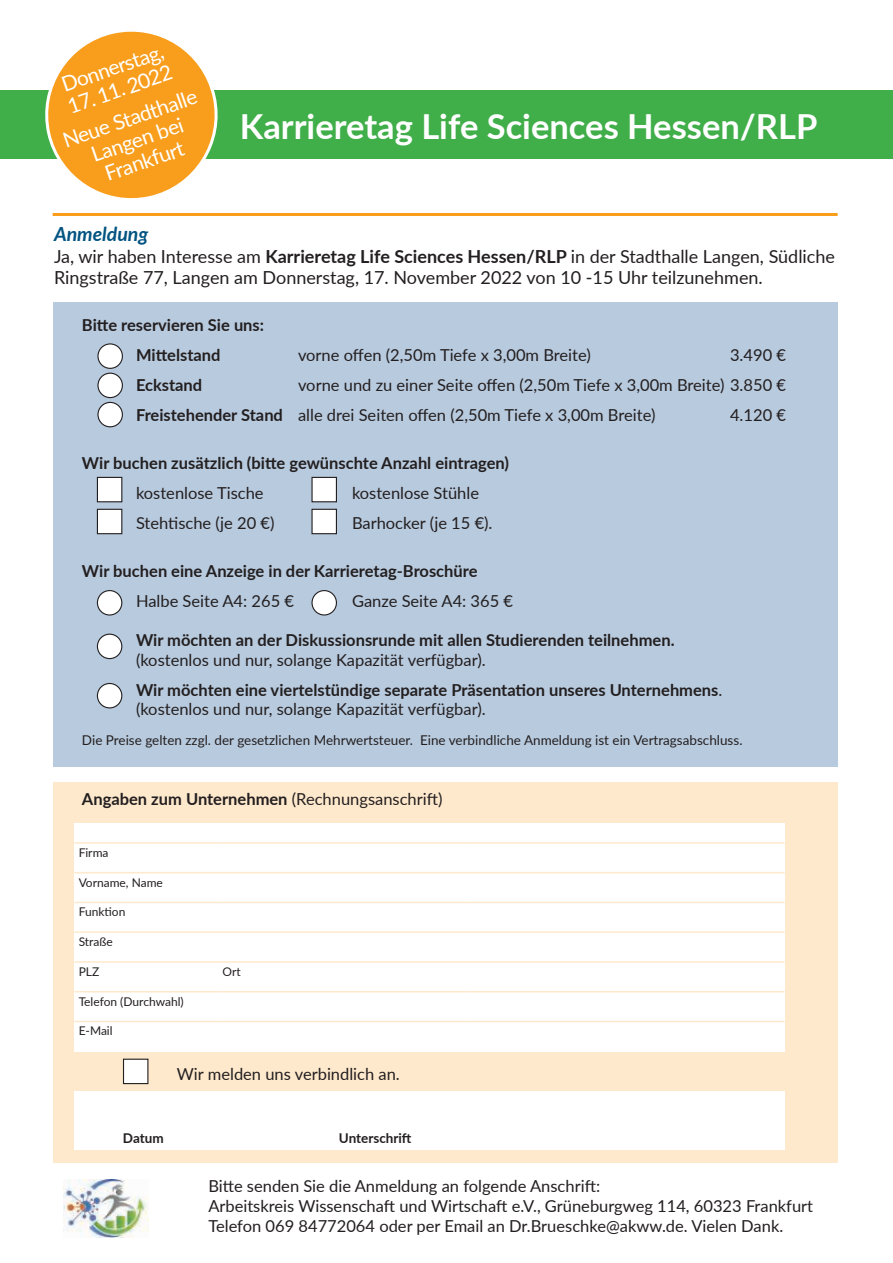
<style>
.page{position:relative;width:893px;height:1263px;background:#fff}
.page>*{position:absolute;margin:0;border:0;box-sizing:border-box;transform-origin:0 0}
.t1{font:700 34.5px "Lato";color:#fff}
.t2{font:21px/31px "Lato";color:#fff;text-align:center}
.t3{font:italic 700 19.5px "Lato";color:#005381}
.t4{font:18px/21.6px "Lato";color:#231f20}
.t5{font:16.5px/19.8px "Lato";color:#231f20}
.t6{font:700 16.5px/30px "Lato";color:#231f20}
.t7{font:13.5px "Lato";color:#231f20}
.t8{font:700 13.5px "Lato";color:#231f20}
.t9{font:12px "Lato";color:#231f20}
.s1{font-weight:700}
.s2{font-weight:400}
</style>
<div class="page">
<div style="left:53px;top:302px;width:785px;height:464px;background:#b8cade"></div>
<div style="left:53px;top:782px;width:785px;height:381px;background:#fee9cc"></div>
<div style="left:74px;top:823px;width:710px;height:327px;background:#fff"></div>
<div style="left:63px;top:1052px;width:741px;height:39px;background:#fee9cc"></div>
<hr style="left:74px;top:872px;width:144px;height:1px;background:#fee9cc">
<hr style="left:218px;top:872px;width:250px;height:1px;background:#fee9cc">
<hr style="left:468px;top:872px;width:316px;height:1px;background:#fee9cc">
<hr style="left:74px;top:931px;width:144px;height:2px;background:#fee9cc">
<hr style="left:218px;top:931px;width:250px;height:2px;background:#fee9cc">
<hr style="left:468px;top:931px;width:316px;height:2px;background:#fee9cc">
<hr style="left:74px;top:991px;width:144px;height:1px;background:#fee9cc">
<hr style="left:218px;top:991px;width:250px;height:1px;background:#fee9cc">
<hr style="left:468px;top:991px;width:316px;height:1px;background:#fee9cc">
<hr style="left:74px;top:902px;width:144px;height:1px;background:#fee9cc">
<hr style="left:218px;top:902px;width:250px;height:1px;background:#fee9cc">
<hr style="left:468px;top:902px;width:316px;height:1px;background:#fee9cc">
<hr style="left:74px;top:961px;width:144px;height:2px;background:#fee9cc">
<hr style="left:218px;top:961px;width:250px;height:2px;background:#fee9cc">
<hr style="left:468px;top:961px;width:316px;height:2px;background:#fee9cc">
<hr style="left:74px;top:1021px;width:144px;height:1px;background:#fee9cc">
<hr style="left:218px;top:1021px;width:250px;height:1px;background:#fee9cc">
<hr style="left:468px;top:1021px;width:316px;height:1px;background:#fee9cc">
<hr style="left:74px;top:842px;width:144px;height:2px;background:#fee9cc">
<hr style="left:218px;top:842px;width:250px;height:2px;background:#fee9cc">
<hr style="left:468px;top:842px;width:316px;height:2px;background:#fee9cc">
<img style="left:64px;top:1179px;width:84px;height:58px">
<div style="left:0;top:90px;width:893px;height:69px;background:#40ae49"></div>
<svg style="left:45px;top:31px;width:173px;height:168px"></svg>
<hr style="left:53px;top:213px;width:785px;height:3px;background:#f89e1c">
<div style="left:98px;top:344px;width:24px;height:24px;background:#fff;border-radius:50%"></div>
<div style="left:97px;top:343px;width:26px;height:26px;border:1px solid #231f20;border-radius:50%"></div>
<div style="left:98px;top:373px;width:24px;height:25px;background:#fff;border-radius:50%"></div>
<div style="left:97px;top:373px;width:26px;height:25px;border:1px solid #231f20;border-radius:50%"></div>
<div style="left:98px;top:402px;width:24px;height:25px;background:#fff;border-radius:50%"></div>
<div style="left:97px;top:402px;width:26px;height:25px;border:1px solid #231f20;border-radius:50%"></div>
<div style="left:97px;top:477px;width:25px;height:25px;background:#fff"></div>
<div style="left:97px;top:477px;width:25px;height:25px;border:1px solid #231f20"></div>
<div style="left:97px;top:509px;width:25px;height:25px;background:#fff"></div>
<div style="left:97px;top:509px;width:25px;height:25px;border:1px solid #231f20"></div>
<div style="left:312px;top:477px;width:24px;height:25px;background:#fff"></div>
<div style="left:311px;top:477px;width:26px;height:25px;border:1px solid #231f20"></div>
<div style="left:312px;top:509px;width:24px;height:25px;background:#fff"></div>
<div style="left:311px;top:509px;width:26px;height:25px;border:1px solid #231f20"></div>
<div style="left:97px;top:591px;width:25px;height:24px;background:#fff;border-radius:50%"></div>
<div style="left:97px;top:590px;width:25px;height:25px;border:1px solid #231f20;border-radius:50%"></div>
<div style="left:312px;top:591px;width:24px;height:24px;background:#fff;border-radius:50%"></div>
<div style="left:311px;top:590px;width:26px;height:25px;border:1px solid #231f20;border-radius:50%"></div>
<div style="left:97px;top:634px;width:25px;height:24px;background:#fff;border-radius:50%"></div>
<div style="left:97px;top:634px;width:25px;height:25px;border:1px solid #231f20;border-radius:50%"></div>
<div style="left:97px;top:683px;width:25px;height:25px;background:#fff;border-radius:50%"></div>
<div style="left:97px;top:683px;width:25px;height:25px;border:1px solid #231f20;border-radius:50%"></div>
<div style="left:124px;top:1059px;width:24px;height:24px;background:#fff"></div>
<div style="left:123px;top:1059px;width:25px;height:25px;border:1px solid #231f20"></div>
<p class="t2" style="left:58px;top:72px;width:108px;rotate:-19deg">Donnerstag,</p>
<p class="t2" style="left:49px;top:99px;width:142px;rotate:-19deg">17. 11. 2022<br>Neue Stadthalle</p>
<p class="t2" style="left:89px;top:146px;width:97px;line-height:22.5px;rotate:-19deg">Langen bei<br>Frankfurt</p>
<h1 class="t1" style="left:240px;top:113px;width:579px">Karrieretag Life Sciences Hessen/RLP</h1>
<p class="t3" style="left:54px;top:227px;width:96px">Anmeldung</p>
<p class="t4" style="left:54px;top:245px;width:783px">Ja, wir haben Interesse am <span class="s1">Karrieretag Life Sciences Hessen/RLP</span> in der Stadthalle Langen, Südliche<br>Ringstraße 77, Langen am Donnerstag, 17. November 2022 von 10 -15 Uhr teilzunehmen.</p>
<p class="t6" style="left:136px;top:309px;width:130px;text-indent:-54px">Bitte reservieren Sie uns:<br>Mittelstand</p>
<p class="t5" style="left:298px;top:345px;width:294px">vorne offen (2,50m Tiefe x 3,00m Breite)</p>
<p class="t5" style="left:730px;top:345px;width:57px">3.490 €</p>
<p class="t5" style="left:136px;top:369px;width:651px;line-height:30px;text-indent:162px">vorne und zu einer Seite offen (2,50m Tiefe x 3,00m Breite) 3.850 €<br><span class="s1">Freistehender Stand</span> alle drei Seiten offen (2,50m Tiefe x 3,00m Breite)</p>
<p class="t6" style="left:136px;top:369px;width:68px">Eckstand</p>
<p class="t5" style="left:730px;top:405px;width:57px">4.120 €</p>
<p class="t6" style="left:82px;top:447px;width:429px">Wir buchen zusätzlich (bitte gewünschte Anzahl eintragen)</p>
<p class="t5" style="left:136px;top:483px;width:129px">kostenlose Tische</p>
<p class="t5" style="left:352px;top:483px;width:129px">kostenlose Stühle</p>
<p class="t5" style="left:136px;top:513px;width:140px">Stehtische (je 20 €)</p>
<p class="t5" style="left:352px;top:513px;width:142px">Barhocker (je 15 €).</p>
<p class="t6" style="left:82px;top:555px;width:397px">Wir buchen eine Anzeige in der Karrieretag-Broschüre</p>
<p class="t5" style="left:136px;top:591px;width:160px">Halbe Seite A4: 265 €</p>
<p class="t5" style="left:352px;top:591px;width:163px">Ganze Seite A4: 365 €</p>
<p class="t6" style="left:136px;top:624px;width:540px">Wir möchten an der Diskussionsrunde mit allen Studierenden teilnehmen.</p>
<p class="t6" style="left:136px;top:644px;width:588px"><span class="s2">(kostenlos und nur, solange Kapazität verfügbar).<br></span>Wir möchten eine viertelstündige separate Präsentation unseres Unternehmens<span class="s2">.</span></p>
<p class="t5" style="left:136px;top:699px;width:351px">(kostenlos und nur, solange Kapazität verfügbar).</p>
<p class="t7" style="left:82px;top:731px;width:662px">Die Preise gelten zzgl. der gesetzlichen Mehrwertsteuer. Eine verbindliche Anmeldung ist ein Vertragsabschluss.</p>
<p class="t6" style="left:82px;top:783px;width:362px">Angaben zum Unternehmen <span class="s2">(Rechnungsanschrift)</span></p>
<p class="t9" style="left:79px;top:848px;width:31px">Firma</p>
<p class="t9" style="left:79px;top:874px;width:86px">Vorname, Name</p>
<p class="t9" style="left:79px;top:903px;width:48px">Funktion</p>
<p class="t9" style="left:79px;top:933px;width:36px">Straße</p>
<p class="t9" style="left:79px;top:963px;width:22px">PLZ</p>
<p class="t9" style="left:223px;top:963px;width:20px">Ort</p>
<p class="t9" style="left:79px;top:993px;width:107px">Telefon (Durchwahl)</p>
<p class="t9" style="left:79px;top:1022px;width:36px">E-Mail</p>
<p class="t5" style="left:177px;top:1063px;width:224px">Wir melden uns verbindlich an.</p>
<p class="t8" style="left:123px;top:1128px;width:42px">Datum</p>
<p class="t8" style="left:339px;top:1128px;width:74px">Unterschrift</p>
<p class="t5" style="left:208px;top:1176px;width:606px">Bitte senden Sie die Anmeldung an folgende Anschrift:<br>Arbeitskreis Wissenschaft und Wirtschaft e.V., Grüneburgweg 114, 60323 Frankfurt<br>Telefon 069 84772064 oder per Email an Dr.Brueschke@akww.de. Vielen Dank.</p>
</div>
